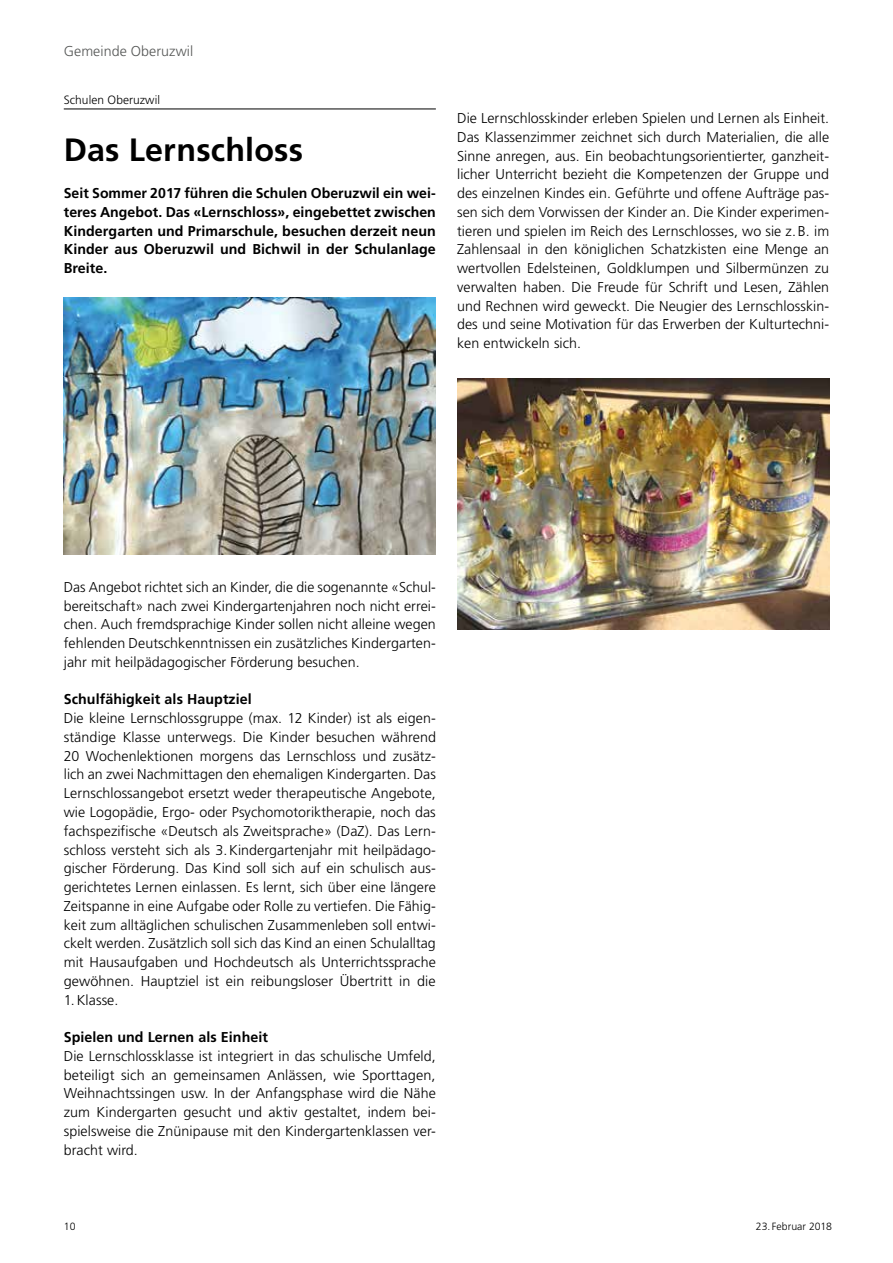
<style>
.page{position:relative;width:893px;height:1263px;background:#fff}
.page>*{position:absolute;margin:0;border:0;box-sizing:border-box;transform-origin:0 0}
.t1{font:700 32.25px "Frutiger LT Std";letter-spacing:.005em;color:#000}
.t2{font:300 14.25px/18.8px "Frutiger LT Std";letter-spacing:.005em;color:#000;text-align:justify}
.t3{font:700 14.25px/18.8px "Frutiger LT Std";letter-spacing:.005em;color:#000;text-align:justify}
.t4{font:300 14.25px "Frutiger LT Std";letter-spacing:.005em;color:#555756}
.t5{font:300 12px "Frutiger LT Std";letter-spacing:.005em;color:#000}
.t6{font:300 10.5px "Frutiger LT Std";letter-spacing:.005em;color:#000}
</style>
<div class="page">
<hr style="left:64px;top:109px;width:372px;height:1px;background:#000">
<img style="left:64px;top:297px;width:372px;height:257px">
<img style="left:457px;top:379px;width:372px;height:250px">
<p class="t4" style="left:64px;top:43px;width:131px">Gemeinde Oberuzwil</p>
<p class="t5" style="left:64px;top:93px;width:98px">Schulen Oberuzwil</p>
<h1 class="t1" style="left:64px;top:130px;width:241px">Das Lernschloss</h1>
<p class="t3" style="left:64px;top:184px;width:374px">Seit Sommer 2017 führen die Schulen Oberuzwil ein wei&shy;teres Angebot. Das «Lernschloss», eingebettet zwischen Kindergarten und Primarschule, besuchen derzeit neun Kinder aus Oberuzwil und Bichwil in der Schulanlage Breite.</p>
<p class="t2" style="left:457px;top:109px;width:374px">Die Lernschlosskinder erleben Spielen und Lernen als Einheit.<br>Das Klassenzimmer zeichnet sich durch Materialien, die alle Sinne anregen, aus. Ein beobachtungsorientierter, ganzheit&shy;licher Unterricht bezieht die Kompetenzen der Gruppe und des einzelnen Kindes ein. Geführte und offene Aufträge pas&shy;sen sich dem Vorwissen der Kinder an. Die Kinder experimen&shy;tieren und spielen im Reich des Lernschlosses, wo sie z.B. im Zahlensaal in den königlichen Schatzkisten eine Menge an wertvollen Edelsteinen, Goldklumpen und Silbermünzen zu verwalten haben. Die Freude für Schrift und Lesen, Zählen und Rechnen wird geweckt. Die Neugier des Lernschlosskin&shy;des und seine Motivation für das Erwerben der Kulturtechni&shy;ken entwickeln sich.</p>
<p class="t2" style="left:64px;top:578px;width:374px">Das Angebot richtet sich an Kinder, die die sogenannte «Schul&shy;bereitschaft» nach zwei Kindergartenjahren noch nicht errei&shy;chen. Auch fremdsprachige Kinder sollen nicht alleine wegen fehlenden Deutschkenntnissen ein zusätzliches Kindergarten&shy;jahr mit heilpädagogischer Förderung besuchen.</p>
<p class="t3" style="left:64px;top:690px;width:190px">Schulfähigkeit als Hauptziel</p>
<p class="t2" style="left:64px;top:709px;width:374px">Die kleine Lernschlossgruppe (max. 12 Kinder) ist als eigen&shy;ständige Klasse unterwegs. Die Kinder besuchen während 20 Wochenlektionen morgens das Lernschloss und zusätz&shy;lich an zwei Nachmittagen den ehemaligen Kindergarten. Das Lernschlossangebot ersetzt weder therapeutische Angebote, wie Logopädie, Ergo- oder Psychomotoriktherapie, noch das fachspezifische «Deutsch als Zweitsprache» (DaZ). Das Lern&shy;schloss versteht sich als 3.Kindergartenjahr mit heilpädago&shy;gischer Förderung. Das Kind soll sich auf ein schulisch aus&shy;gerichtetes Lernen einlassen. Es lernt, sich über eine längere Zeitspanne in eine Aufgabe oder Rolle zu vertiefen. Die Fähig&shy;keit zum alltäglichen schulischen Zusammenleben soll entwi&shy;ckelt werden. Zusätzlich soll sich das Kind an einen Schulalltag mit Hausaufgaben und Hochdeutsch als Unterrichtssprache gewöhnen. Hauptziel ist ein reibungsloser Übertritt in die 1.Klasse.</p>
<p class="t3" style="left:64px;top:1028px;width:206px">Spielen und Lernen als Einheit</p>
<p class="t2" style="left:64px;top:1047px;width:374px">Die Lernschlossklasse ist integriert in das schulische Umfeld, beteiligt sich an gemeinsamen Anlässen, wie Sporttagen, Weihnachtssingen usw. In der Anfangsphase wird die Nähe zum Kindergarten gesucht und aktiv gestaltet, indem bei&shy;spielsweise die Znünipause mit den Kindergartenklassen ver&shy;bracht wird.</p>
<p class="t6" style="left:64px;top:1220px;width:13px">10</p>
<p class="t6" style="left:756px;top:1220px;width:78px">23. Februar 2018</p>
</div>
